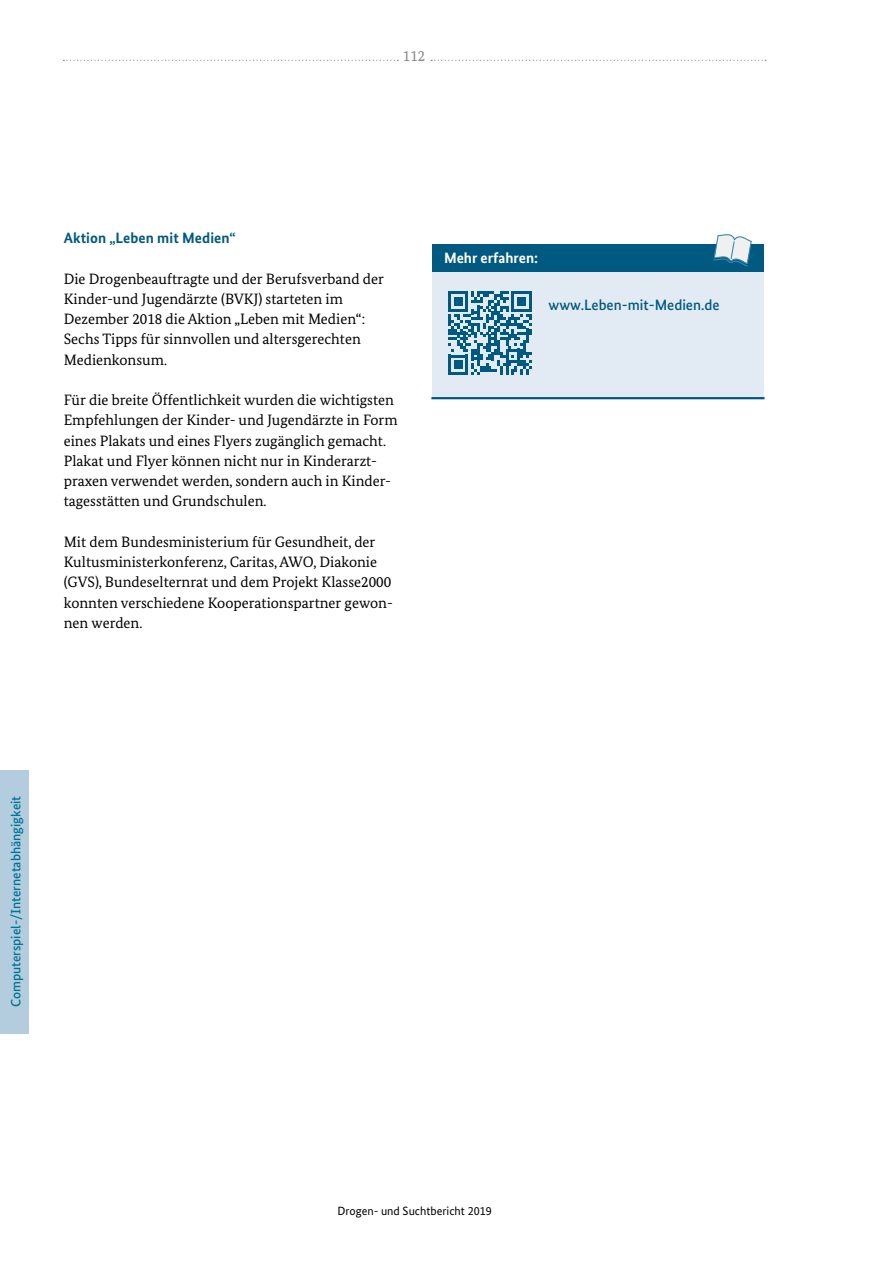
<style>
.page{position:relative;width:893px;height:1263px;background:#fff}
.page>*{position:absolute;margin:0;border:0;box-sizing:border-box;transform-origin:0 0}
.t1{font:15px/20.2px "Bundes Serif";color:#000}
.t2{font:500 15px "Bundes Sans";color:#005980}
.t3{font:700 15px "Bundes Sans";letter-spacing:.005em;color:#005980}
.t4{font:700 15px "Bundes Sans";color:#fff}
.t5{font:15px "Bundes Serif";color:#878787}
.t6{font:500 13.5px "Bundes Sans";color:#007398}
.t7{font:12px "Bundes Sans";color:#000}
</style>
<div class="page">
<svg style="left:63px;top:60px;width:335px;height:1px"></svg>
<svg style="left:431px;top:60px;width:335px;height:1px"></svg>
<div style="left:432px;top:244px;width:332px;height:29px;background:#005980"></div>
<div style="left:432px;top:273px;width:332px;height:126px;background:#e2ebf3"></div>
<hr style="left:431px;top:397px;width:333px;height:2px;background:#005980">
<svg style="left:713px;top:234px;width:39px;height:32px"></svg>
<svg style="left:448px;top:291px;width:83px;height:84px"></svg>
<div style="left:0;top:770px;width:29px;height:263px;background:#b4cdde"></div>
<p class="t5" style="left:403px;top:46px;width:24px">112</p>
<h6 class="t3" style="left:64px;top:229px;width:174px">Aktion „Leben mit Medien“</h6>
<p class="t1" style="left:64px;top:268px;width:322px">Die Drogenbeauftragte und der Berufsverband der Kinder-und Jugendärzte (BVKJ) starteten im Dezember 2018 die Aktion „Leben mit Medien“:<br>Sechs Tipps für sinnvollen und altersgerechten Medienkonsum.</p>
<p class="t1" style="left:64px;top:390px;width:335px">Für die breite Öffentlichkeit wurden die wichtigsten Empfehlungen der Kinder- und Jugendärzte in Form eines Plakats und eines Flyers zugänglich gemacht.<br>Plakat und Flyer können nicht nur in Kinderarzt&shy;praxen verwendet werden, sondern auch in Kinder&shy;tagesstätten und Grundschulen.</p>
<p class="t1" style="left:64px;top:531px;width:331px">Mit dem Bundesministerium für Gesundheit, der Kultusministerkonferenz, Caritas, AWO, Diakonie (GVS), Bundeselternrat und dem Projekt Klasse2000 konnten verschiedene Kooperationspartner gewon&shy;nen werden.</p>
<h4 class="t4" style="left:444px;top:249px;width:96px">Mehr erfahren:</h4>
<p class="t2" style="left:549px;top:295px;width:173px">www.Leben-mit-Medien.de</p>
<p class="t6" style="left:8px;top:1007px;width:213px;rotate:-90deg">Computerspiel-/Internetabhängigkeit</p>
<p class="t7" style="left:337px;top:1204px;width:156px">Drogen- und Suchtbericht 2019</p>
</div>
